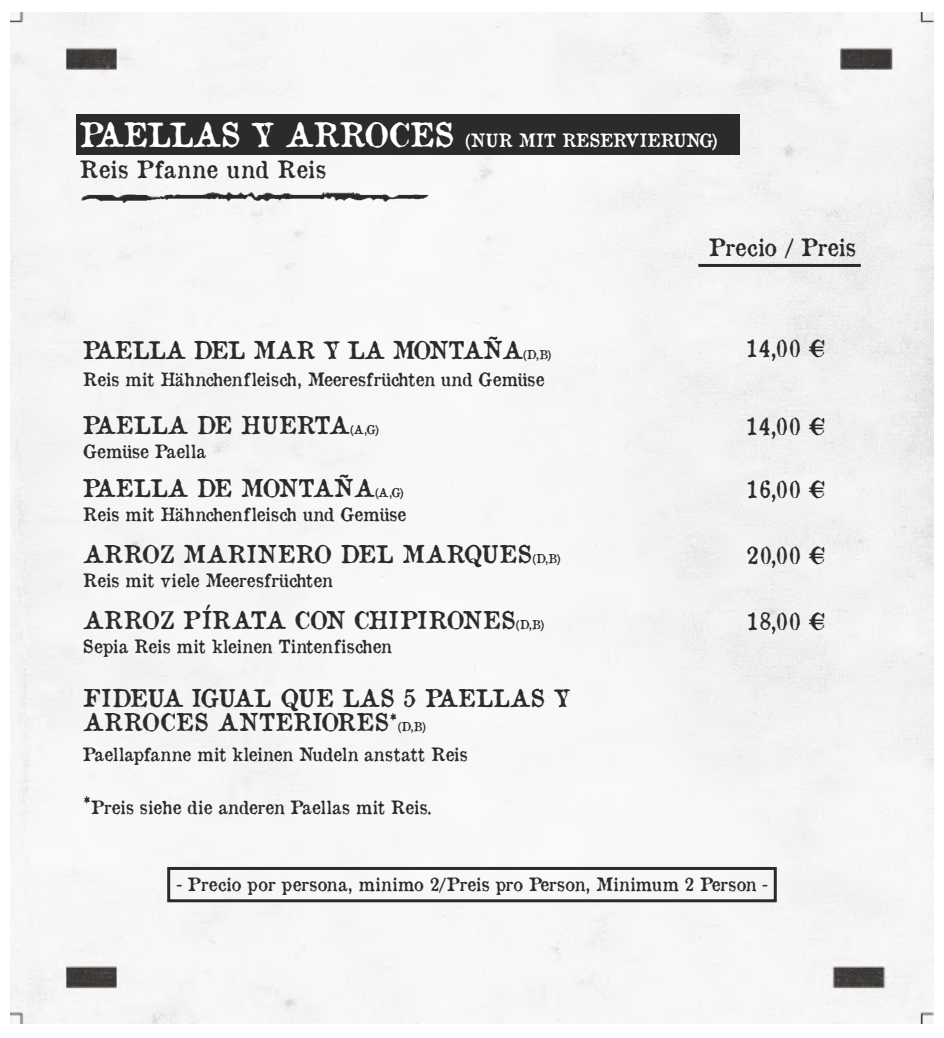
<style>
.page{position:relative;width:944px;height:1038px;background:#fff}
.page>*{position:absolute;margin:0;border:0;box-sizing:border-box;transform-origin:0 0}
.t1{font:24px/24px "Old Newspaper Types";color:#2b2b2a}
.t2{font:24px "Old Newspaper Types";letter-spacing:-.02em;color:#2b2b2a}
.t3{font:23.4px "Old Newspaper Types";color:#2b2b2a}
.t4{font:23.4px "Old Newspaper Types";letter-spacing:-.02em;color:#2b2b2a}
.t5{font:18px "Old Newspaper Types";letter-spacing:-.02em;color:#2b2b2a}
.t6{font:18px "Old Newspaper Types";letter-spacing:-.02em;color:#fff}
.s1{font-size:33px}
.s2{font-size:12px}
.s3{font-size:24px}
</style>
<div class="page">
<div style="left:10px;top:13px;width:923px;height:1010px;background:#f7f6f6"></div>
<div style="left:77px;top:114px;width:663px;height:40px;background:#2b2b2a"></div>
<img style="left:56px;top:184px;width:383px;height:26px">
<hr style="left:698px;top:264px;width:163px;height:3px;background:#2b2b2a">
<div style="left:167px;top:867px;width:610px;height:35px;border:3px solid #2b2b2a"></div>
<p class="t6" style="left:79px;top:129px;width:641px"><span class="s1">PAELLAS Y ARROCES</span> (NUR MIT RESERVIERUNG)</p>
<p class="t3" style="left:79px;top:154px;width:249px">Reis Pfanne und Reis</p>
<h1 class="t2" style="left:82px;top:334px;width:471px">PAELLA DEL MAR Y LA MONTAÑA<span class="s2">(D,B)</span></h1>
<p class="t5" style="left:82px;top:367px;width:463px">Reis mit Hähnchenfleisch, Meeresfrüchten und Gemüse</p>
<h1 class="t2" style="left:82px;top:409px;width:298px">PAELLA DE HUERTA<span class="s2">(A,G)</span></h1>
<p class="t5" style="left:82px;top:439px;width:125px">Gemüse Paella</p>
<h1 class="t2" style="left:82px;top:472px;width:323px">PAELLA DE MONTAÑA<span class="s2">(A,G)</span></h1>
<p class="t5" style="left:82px;top:502px;width:325px">Reis mit Hähnchenfleisch und Gemüse</p>
<h1 class="t1" style="left:82px;top:541px;width:480px">ARROZ MARINERO DEL MARQUES<span class="s2">(D,B)</span></h1>
<p class="t5" style="left:82px;top:568px;width:252px">Reis mit viele Meeresfrüchten</p>
<h1 class="t1" style="left:82px;top:607px;width:464px">ARROZ PÍRATA CON CHIPIRONES<span class="s2">(D,B)</span></h1>
<p class="t5" style="left:82px;top:634px;width:311px">Sepia Reis mit kleinen Tintenfischen</p>
<h1 class="t1" style="left:82px;top:685px;width:489px">FIDEUA IGUAL QUE LAS 5 PAELLAS Y<br>ARROCES ANTERIORES*<span class="s2">(D,B)</span></h1>
<p class="t5" style="left:82px;top:742px;width:387px">Paellapfanne mit kleinen Nudeln anstatt Reis</p>
<p class="t5" style="left:82px;top:795px;width:350px"><span class="s3">*</span>Preis siehe die anderen Paellas mit Reis.</p>
<p class="t4" style="left:709px;top:232px;width:149px">Precio / Preis</p>
<p class="t3" style="left:745px;top:333px;width:82px">14,00 €</p>
<p class="t3" style="left:745px;top:410px;width:82px">14,00 €</p>
<p class="t3" style="left:745px;top:473px;width:81px">16,00 €</p>
<p class="t3" style="left:746px;top:540px;width:81px">20,00 €</p>
<p class="t3" style="left:746px;top:605px;width:81px">18,00 €</p>
<p class="t5" style="left:176px;top:872px;width:593px">- Precio por persona, minimo 2/Preis pro Person, Minimum 2 Person -</p>
</div>
